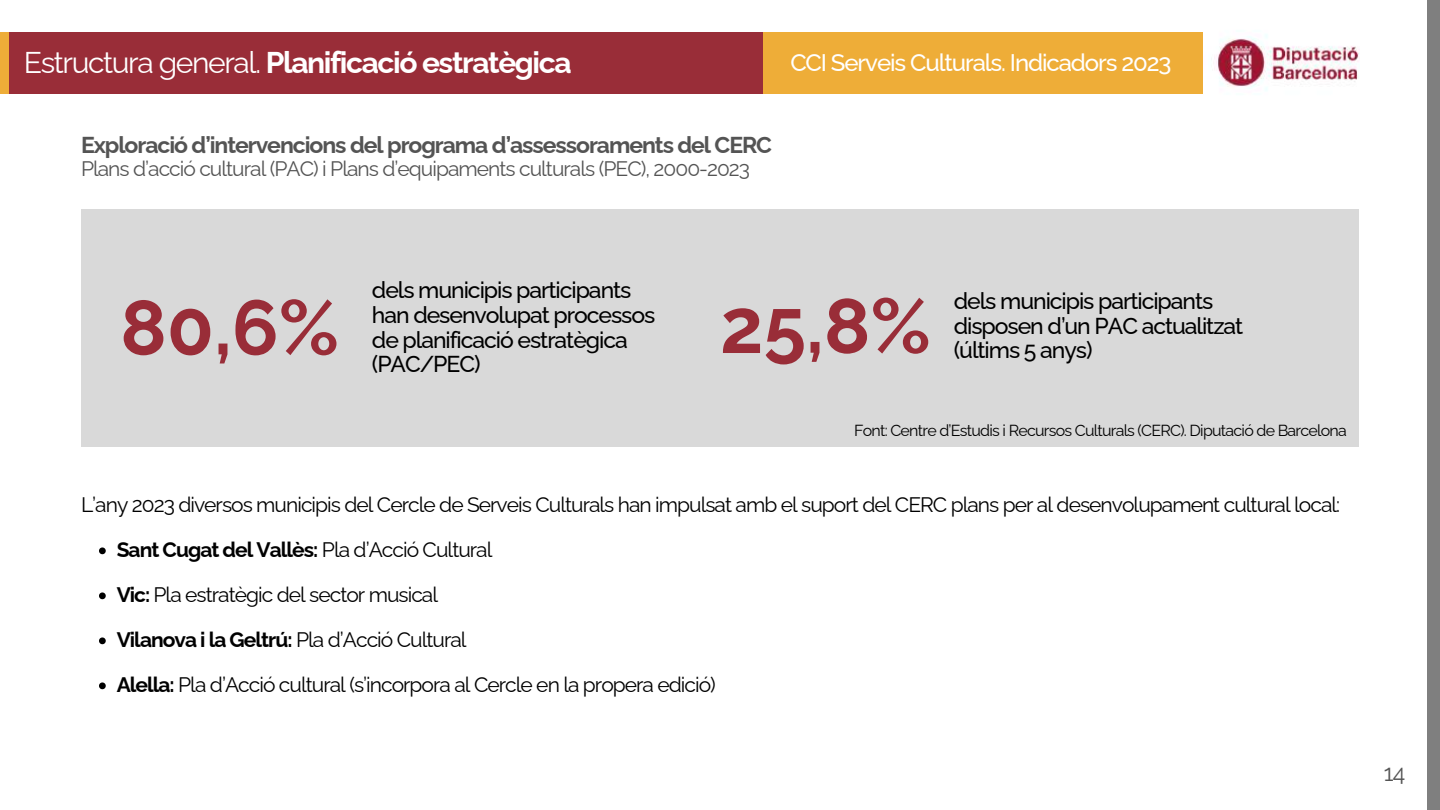
<style>
.page{position:relative;width:1440px;height:810px;background:#fff}
.page>*{position:absolute;margin:0;border:0;box-sizing:border-box;transform-origin:0 0}
.t1{font:700 77px "Raleway";color:#992d38}
.t2{font:700 30px "Raleway";letter-spacing:-.045em;color:#fff}
.t3{font:500 24px "Raleway";letter-spacing:-.045em;color:#fff}
.t4{font:500 23px/24.8px "Raleway";letter-spacing:-.045em;color:#000}
.t5{font:700 23px "Raleway";letter-spacing:-.045em;color:#545454}
.t6{font:23px "Raleway";color:#545454}
.t7{font:21px/45px "Raleway";letter-spacing:-.045em;color:#000}
.t8{font:21px "Raleway";letter-spacing:-.045em;color:#545454}
.t9{font:16px "Raleway";letter-spacing:-.045em;color:#000}
.s1{font-weight:400}
.s2{font-weight:700}
</style>
<div class="page">
<div style="left:81px;top:209px;width:1278px;height:238px;background:#d9d9d9"></div>
<svg style="left:99px;top:547px;width:7px;height:7px"></svg>
<svg style="left:99px;top:592px;width:7px;height:7px"></svg>
<svg style="left:99px;top:637px;width:7px;height:7px"></svg>
<svg style="left:99px;top:682px;width:7px;height:7px"></svg>
<div style="left:762px;top:32px;width:442px;height:62px;background:#eead38"></div>
<div style="left:9px;top:32px;width:753px;height:62px;background:#992d38"></div>
<div style="left:0;top:32px;width:9px;height:62px;background:#eead38"></div>
<img style="left:1214px;top:34px;width:145px;height:57px">
<div style="left:1427px;top:0;width:13px;height:810px;background:#7f7f7f"></div>
<h2 class="t2" style="left:24px;top:45px;width:549px"><span class="s1">Estructura general.</span> Planificació estratègica</h2>
<p class="t3" style="left:790px;top:48px;width:383px">CCI Serveis Culturals. Indicadors 2023</p>
<p class="t5" style="left:81px;top:131px;width:693px">Exploració d’intervencions del programa d’assessoraments del CERC</p>
<p class="t8" style="left:81px;top:156px;width:671px">Plans d’acció cultural (PAC) i Plans d’equipaments culturals (PEC), 2000-2023</p>
<h1 class="t1" style="left:120px;top:282px;width:220px">80,6%</h1>
<p class="t4" style="left:372px;top:277px;width:285px">dels municipis participants han desenvolupat processos de planificació estratègica (PAC/PEC)</p>
<h1 class="t1" style="left:720px;top:281px;width:212px">25,8%</h1>
<p class="t4" style="left:954px;top:288px;width:291px">dels municipis participants disposen d’un PAC actualitzat (últims 5 anys)</p>
<p class="t9" style="left:854px;top:421px;width:494px">Font: Centre d’Estudis i Recursos Culturals (CERC). Diputació de Barcelona</p>
<p class="t7" style="left:117px;top:482px;width:1225px;text-indent:-36px">L’any 2023 diversos municipis del Cercle de Serveis Culturals han impulsat amb el suport del CERC plans per al desenvolupament cultural local:<br><span class="s2">Sant Cugat del Vallès:</span> Pla d’Acció Cultural<br><span class="s2">Vic:</span> Pla estratègic del sector musical<br><span class="s2">Vilanova i la Geltrú:</span> Pla d’Acció Cultural<br><span class="s2">Alella:</span> Pla d’Acció cultural (s’incorpora al Cercle en la propera edició)</p>
<p class="t6" style="left:1384px;top:759px;width:23px">14</p>
</div>
